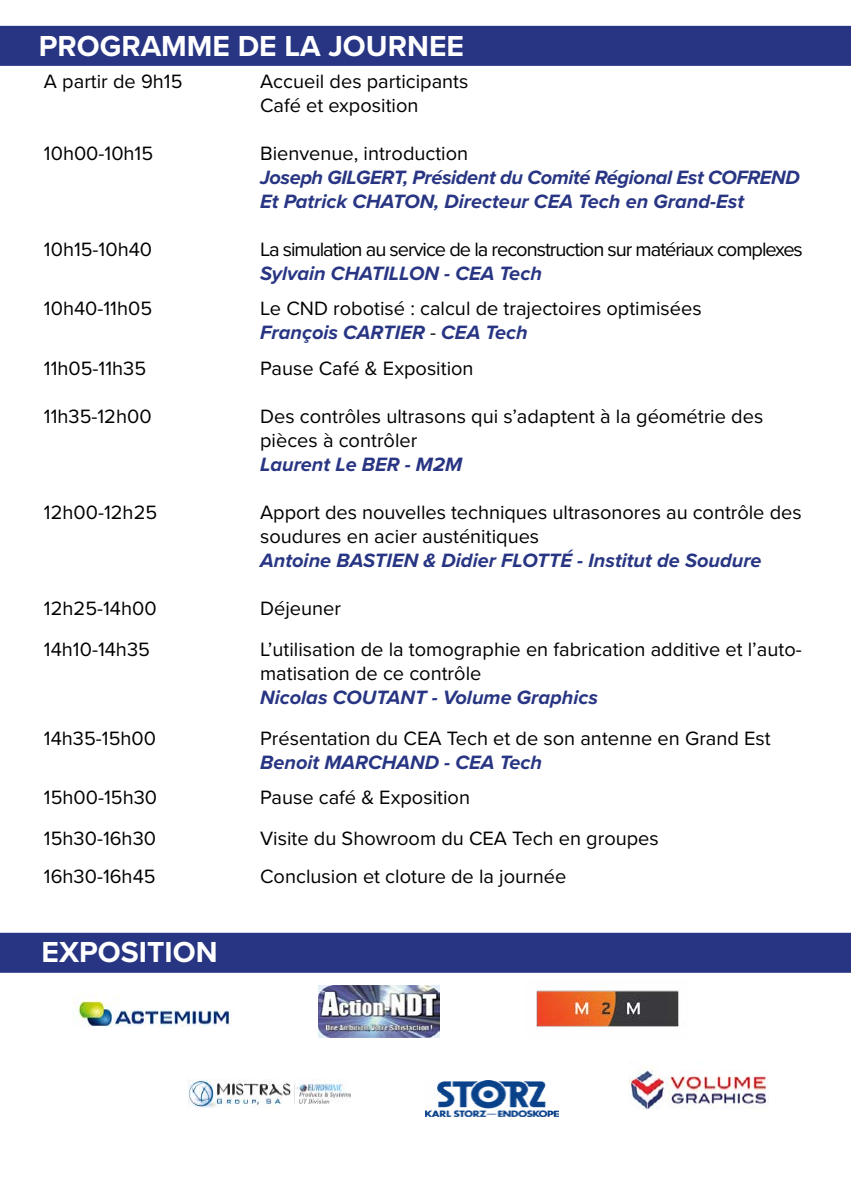
<style>
.page{position:relative;width:851px;height:1191px;background:#fff}
.page>*{position:absolute;margin:0;border:0;box-sizing:border-box;transform-origin:0 0}
.t1{font:700 30px "Proxima Nova";color:#fff}
.t2{font:20px/24px "Proxima Nova";color:#000}
.t3{font:italic 700 20px "Proxima Nova";color:#283583}
.t4{font:italic 700 20px/24px "Proxima Nova";letter-spacing:-.02em;color:#283583}
.t5{font:20px "Proxima Nova";letter-spacing:-.05em;color:#000}
.s1{font-weight:700;font-style:italic;color:#283583}
</style>
<div class="page">
<div style="left:0;top:26px;width:850px;height:40px;background:#283583"></div>
<div style="left:0;top:932px;width:850px;height:40px;background:#283583"></div>
<img style="left:72px;top:994px;width:160px;height:33px">
<img style="left:628px;top:1066px;width:140px;height:44px">
<img style="left:536px;top:990px;width:148px;height:37px">
<img style="left:318px;top:985px;width:121px;height:53px">
<img style="left:425px;top:1080px;width:133px;height:36px">
<img style="left:187px;top:1079px;width:163px;height:28px">
<h1 class="t1" style="left:39px;top:28px;width:426px">PROGRAMME DE LA JOURNEE</h1>
<p class="t2" style="left:44px;top:70px;width:140px">A partir de 9h15</p>
<p class="t2" style="left:260px;top:70px;width:210px">Accueil des participants<br>Café et exposition</p>
<p class="t2" style="left:44px;top:142px;width:111px">10h00-10h15</p>
<p class="t2" style="left:260px;top:142px;width:210px">Bienvenue, introduction</p>
<p class="t4" style="left:260px;top:166px;width:541px">Joseph GILGERT, Président du Comité Régional Est COFREND<br>Et Patrick CHATON, Directeur CEA Tech en Grand-Est</p>
<p class="t2" style="left:44px;top:238px;width:110px">10h15-10h40</p>
<p class="t5" style="left:260px;top:237px;width:544px">La simulation au service de la reconstruction sur matériaux complexes</p>
<p class="t3" style="left:260px;top:261px;width:283px">Sylvain CHATILLON - CEA Tech</p>
<p class="t2" style="left:44px;top:297px;width:110px">10h40-11h05</p>
<p class="t2" style="left:260px;top:297px;width:443px">Le CND robotisé : calcul de trajectoires optimisées<br><span class="s1">François CARTIER</span> - <span class="s1">CEA Tech</span></p>
<p class="t2" style="left:44px;top:356px;width:104px">11h05-11h35</p>
<p class="t2" style="left:260px;top:356px;width:215px">Pause Café &amp; Exposition</p>
<p class="t2" style="left:44px;top:404px;width:109px">11h35-12h00</p>
<p class="t2" style="left:260px;top:404px;width:504px">Des contrôles ultrasons qui s’adaptent à la géométrie des pièces à contrôler</p>
<p class="t3" style="left:260px;top:452px;width:203px">Laurent Le BER - M2M</p>
<p class="t2" style="left:44px;top:500px;width:115px">12h00-12h25</p>
<p class="t2" style="left:260px;top:500px;width:543px">Apport des nouvelles techniques ultrasonores au contrôle des soudures en acier austénitiques</p>
<p class="t3" style="left:260px;top:548px;width:503px">Antoine BASTIEN &amp; Didier FLOTTÉ - Institut de Soudure</p>
<p class="t2" style="left:44px;top:596px;width:114px">12h25-14h00</p>
<p class="t2" style="left:260px;top:596px;width:82px">Déjeuner</p>
<p class="t2" style="left:44px;top:637px;width:107px">14h10-14h35</p>
<p class="t2" style="left:260px;top:637px;width:543px">L’utilisation de la tomographie en fabrication additive et l’auto&shy;matisation de ce contrôle</p>
<p class="t3" style="left:260px;top:685px;width:339px">Nicolas COUTANT - Volume Graphics</p>
<p class="t2" style="left:44px;top:726px;width:114px">14h35-15h00</p>
<p class="t2" style="left:260px;top:726px;width:512px">Présentation du CEA Tech et de son antenne en Grand Est</p>
<p class="t3" style="left:260px;top:750px;width:283px">Benoit MARCHAND - CEA Tech</p>
<p class="t2" style="left:44px;top:786px;width:115px">15h00-15h30</p>
<p class="t2" style="left:260px;top:786px;width:211px">Pause café &amp; Exposition</p>
<p class="t2" style="left:44px;top:827px;width:114px">15h30-16h30</p>
<p class="t2" style="left:260px;top:827px;width:400px">Visite du Showroom du CEA Tech en groupes</p>
<p class="t2" style="left:44px;top:864px;width:113px">16h30-16h45</p>
<p class="t2" style="left:260px;top:864px;width:308px">Conclusion et cloture de la journée</p>
<h1 class="t1" style="left:42px;top:934px;width:177px">EXPOSITION</h1>
</div>
